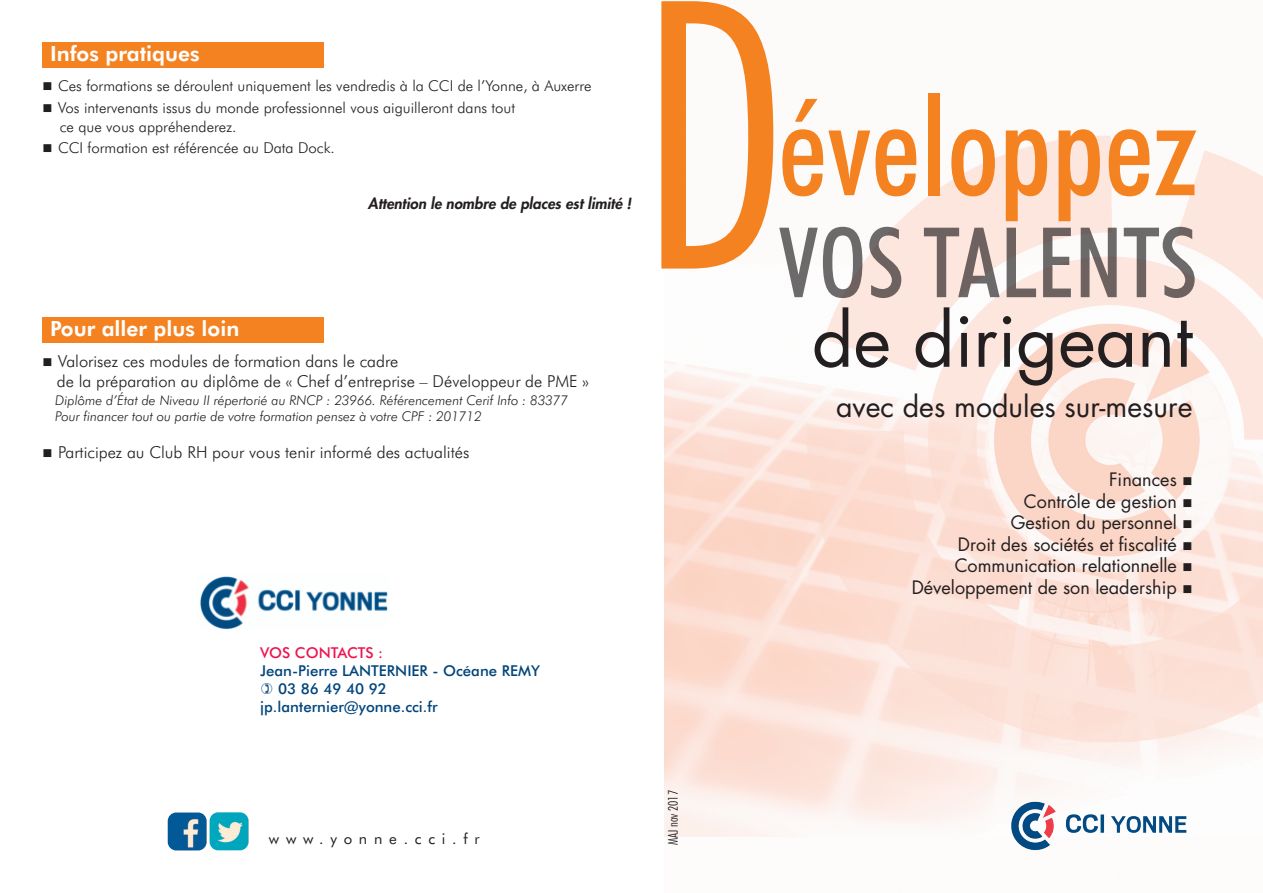
<style>
.page{position:relative;width:1263px;height:893px;background:#fff}
.page>*{position:absolute;margin:0;border:0;box-sizing:border-box;transform-origin:0 0}
.t1{font:300 condensed 375px "Futura BT";color:#f58220}
.t2{font:500 condensed 135px "Futura BT";color:#f58220}
.t3{font:500 condensed 97.5px "Futura BT";color:rgb(35 31 32/.66)}
.t4{font:72px "Futura Std";color:#231f20}
.t5{font:28.5px "Futura Std";color:#231f20}
.t6{font:800 21px "Futura BT";color:#fff}
.t7{font:18px/21.6px "Futura Std";color:#231f20;text-align:right}
.t8{font:300 16.5px/20.1px "Futura BT";color:#231f20}
.t9{font:300 15px/18.6px "Futura BT";color:#231f20}
.t10{font:500 15px "Futura BT";color:#00447b}
.t11{font:italic 800 15px "Futura Std";color:#231f20}
.t12{font:15px "Futura BT";letter-spacing:.45em;color:#231f20}
.t13{font:500 15px "Futura BT";color:#ed1450}
.t14{font:italic 300 13.5px/16.2px "Futura BT";color:#231f20}
.t15{font:300 condensed 13.5px "Futura BT";color:#231f20}
</style>
<div class="page">
<img style="left:664px;top:135px;width:599px;height:716px">
<img style="left:200px;top:576px;width:188px;height:53px">
<img style="left:168px;top:812px;width:39px;height:38px;border-radius:9px">
<img style="left:210px;top:812px;width:38px;height:38px;border-radius:9px">
<img style="left:1009px;top:799px;width:181px;height:51px">
<div style="left:43px;top:43px;width:281px;height:25px;background:#f58220"></div>
<div style="left:43px;top:317px;width:281px;height:26px;background:#f58220"></div>
<h3 class="t6" style="left:50px;top:41px;width:151px">Infos pratiques</h3>
<p class="t9" style="left:43px;top:76px;width:550px">■ Ces formations se déroulent uniquement les vendredis à la CCI de l’Yonne, à Auxerre</p>
<p class="t9" style="left:60px;top:99px;width:457px;text-indent:-17px">■ Vos intervenants issus du monde professionnel vous aiguilleront dans tout ce que vous appréhenderez.</p>
<p class="t9" style="left:43px;top:139px;width:294px">■ CCI formation est référencée au Data Dock.</p>
<h3 class="t6" style="left:50px;top:316px;width:191px">Pour aller plus loin</h3>
<p class="t11" style="left:368px;top:197px;width:265px">Attention le nombre de places est limité !</p>
<p class="t8" style="left:57px;top:351px;width:533px;text-indent:-14px">■ Valorisez ces modules de formation dans le cadre<br>de la préparation au diplôme de « Chef d’entreprise – Développeur de PME »</p>
<p class="t14" style="left:55px;top:392px;width:514px">Diplôme d’État de Niveau II répertorié au RNCP : 23966. Référencement Cerif Info : 83377<br>Pour financer tout ou partie de votre formation pensez à votre CPF : 201712</p>
<p class="t8" style="left:43px;top:442px;width:428px">■ Participez au Club RH pour vous tenir informé des actualités</p>
<p class="t13" style="left:260px;top:644px;width:124px">VOS CONTACTS :</p>
<p class="t10" style="left:260px;top:662px;width:281px">Jean-Pierre LANTERNIER - Océane REMY</p>
<p class="t10" style="left:278px;top:680px;width:110px">03 86 49 40 92</p>
<p class="t10" style="left:260px;top:698px;width:179px">jp.lanternier@yonne.cci.fr</p>
<h1 class="t1" style="left:634px;top:-80px;width:154px">D</h1>
<h2 class="t2" style="left:778px;top:70px;width:421px">éveloppez</h2>
<h3 class="t3" style="left:778px;top:206px;width:421px">VOS TALENTS</h3>
<h3 class="t4" style="left:812px;top:307px;width:382px">de dirigeant</h3>
<h3 class="t5" style="left:836px;top:394px;width:358px">avec des modules sur-mesure</h3>
<p class="t7" style="left:912px;top:470px;width:282px">Finances ■<br>Contrôle de gestion ■<br>Gestion du personnel ■<br>Droit des sociétés et fiscalité ■<br>Communication relationnelle ■<br>Développement de son leadership ■</p>
<p class="t12" style="left:269px;top:830px;width:212px">www.yonne.cci.fr</p>
<p class="t15" style="left:665px;top:845px;width:57px;rotate:-90deg">MAJ nov 2017</p>
</div>
